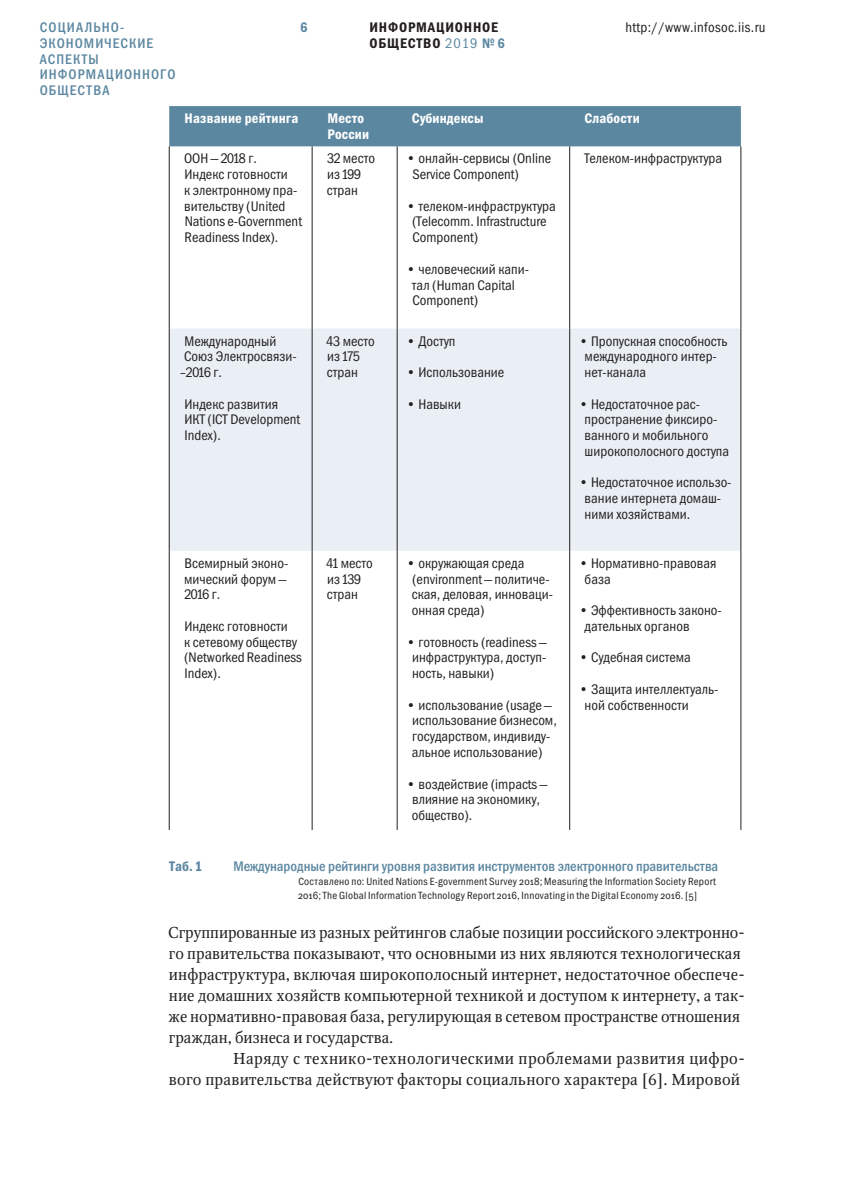
<style>
.page{position:relative;width:844px;height:1191px;background:#fff}
.page>*{position:absolute;margin:0;border:0;box-sizing:border-box;transform-origin:0 0}
.t1{font:15.75px "Octava";letter-spacing:.005em;color:#231f20}
.t2{font:15.75px "Octava";letter-spacing:.025em;color:#231f20}
.t3{font:14px/15.8px "Franklin Gothic Book Cond ITC";color:#231f20}
.t4{font:14px "Franklin Gothic Medi Cond ITC";color:#5c87a1}
.t5{font:14px/15.8px "Franklin Gothic Medi Cond ITC";letter-spacing:.07em;color:#5c87a1}
.t6{font:14px/15.8px "Franklin Gothic Demi Cond ITC";letter-spacing:.01em;color:#fff}
.t7{font:14px/15.8px "Franklin Gothic Demi Cond ITC";letter-spacing:.06em;color:#231f20}
.t8{font:14px "Franklin Gothic Book Cond ITC";letter-spacing:.025em;color:#231f20}
.t9{font:14px "Franklin Gothic Demi Cond ITC";color:#5c87a1}
.t10{font:10.5px/14px "Franklin Gothic Book Cond ITC";letter-spacing:.025em;color:#231f20}
.s1{font-family:"Franklin Gothic Book Cond ITC";color:#5c87a1}
.s2{color:#5c87a1}
</style>
<div class="page">
<div style="left:169px;top:106px;width:571px;height:40px;background:#5c87a1"></div>
<div style="left:170px;top:328px;width:570px;height:223px;background:#e9eff4"></div>
<hr style="left:312px;top:146px;width:1px;height:182px;background:#231f20">
<hr style="left:397px;top:146px;width:1px;height:182px;background:#231f20">
<hr style="left:569px;top:146px;width:1px;height:182px;background:#231f20">
<hr style="left:312px;top:328px;width:1px;height:223px;background:#231f20">
<hr style="left:397px;top:328px;width:1px;height:223px;background:#231f20">
<hr style="left:569px;top:328px;width:1px;height:223px;background:#231f20">
<hr style="left:312px;top:551px;width:1px;height:279px;background:#231f20">
<hr style="left:397px;top:551px;width:1px;height:279px;background:#231f20">
<hr style="left:569px;top:551px;width:1px;height:279px;background:#231f20">
<hr style="left:169px;top:146px;width:1px;height:182px;background:#231f20">
<hr style="left:740px;top:146px;width:1px;height:182px;background:#231f20">
<hr style="left:169px;top:328px;width:1px;height:223px;background:#231f20">
<hr style="left:740px;top:328px;width:1px;height:223px;background:#231f20">
<hr style="left:169px;top:551px;width:1px;height:279px;background:#231f20">
<hr style="left:740px;top:551px;width:1px;height:279px;background:#231f20">
<p class="t9" style="left:300px;top:19px;width:9px">6</p>
<p class="t8" style="left:625px;top:19px;width:141px">http://www.infosoc.iis.ru</p>
<p class="t5" style="left:40px;top:19px;width:137px">СОЦИАЛЬНО-<br>ЭКОНОМИЧЕСКИЕ<br>АСПЕКТЫ<br>ИНФОРМАЦИОННОГО<br>ОБЩЕСТВА</p>
<p class="t7" style="left:369px;top:19px;width:137px">ИНФОРМАЦИОННОЕ<br>ОБЩЕСТВО <span class="s1">2019</span> <span class="s2">№ 6</span></p>
<p class="t6" style="left:184px;top:111px;width:115px">Название рейтинга</p>
<p class="t6" style="left:327px;top:111px;width:43px">Место<br>России</p>
<p class="t6" style="left:412px;top:111px;width:73px">Субиндексы</p>
<p class="t6" style="left:584px;top:111px;width:57px">Слабости</p>
<p class="t3" style="left:184px;top:151px;width:119px">ООН— 2018 г.<br>Индекс готовности<br>к электронному пра&shy;вительству (United<br>Nations e-Government<br>Readiness Index).</p>
<p class="t3" style="left:326px;top:151px;width:50px">32 место из 199 стран</p>
<p class="t3" style="left:412px;top:151px;width:140px;text-indent:-6px">• онлайн-сервисы (Online<br>Service Component)</p>
<p class="t3" style="left:584px;top:151px;width:139px">Телеком-инфраструктура</p>
<p class="t3" style="left:412px;top:198px;width:145px;text-indent:-6px">• телеком-инфраструктура (Telecomm. Infrastructure<br>Component)</p>
<p class="t3" style="left:412px;top:261px;width:118px;text-indent:-6px">• человеческий капи&shy;тал (Human Capital<br>Component)</p>
<p class="t3" style="left:180px;top:333px;width:118px;text-indent:4px">Международный<br>Союз Электросвязи-–2016 г.</p>
<p class="t3" style="left:184px;top:396px;width:117px">Индекс развития<br>ИКТ (ICT Development<br>Index).</p>
<p class="t3" style="left:326px;top:333px;width:50px">43 место из 175 стран</p>
<p class="t3" style="left:406px;top:333px;width:51px">• Доступ</p>
<p class="t3" style="left:406px;top:364px;width:100px">• Использование</p>
<p class="t3" style="left:406px;top:396px;width:56px">• Навыки</p>
<p class="t3" style="left:184px;top:555px;width:105px;text-align:justify">Всемирный эконо&shy;мический форум— 2016 г.</p>
<p class="t3" style="left:184px;top:618px;width:119px">Индекс готовности<br>к сетевому обществу (Networked Readiness<br>Index).</p>
<p class="t3" style="left:326px;top:555px;width:48px">41 место из 139 стран</p>
<p class="t3" style="left:411px;top:555px;width:143px;text-indent:-6px">• окружающая среда (environment— политиче&shy;ская, деловая, инноваци&shy;онная среда)</p>
<p class="t3" style="left:412px;top:634px;width:137px;text-align:justify;text-indent:-6px">• готовность (readiness— инфраструктура, доступ&shy;ность, навыки)</p>
<p class="t3" style="left:411px;top:697px;width:146px;text-indent:-6px">• использование (usage— использование бизнесом, государством, индивиду&shy;альное использование)</p>
<p class="t3" style="left:411px;top:776px;width:138px;text-indent:-6px">• воздействие (impacts— влияние на экономику, общество).</p>
<p class="t3" style="left:584px;top:333px;width:144px;text-indent:-6px">• Пропускная способность международного интер&shy;нет-канала</p>
<p class="t3" style="left:584px;top:396px;width:146px;text-indent:-6px">• Недостаточное рас&shy;пространение фиксиро&shy;ванного и мобильного широкополосного доступа</p>
<p class="t3" style="left:584px;top:475px;width:148px;text-indent:-6px">• Недостаточное использо&shy;вание интернета домаш&shy;ними хозяйствами.</p>
<p class="t3" style="left:584px;top:555px;width:133px;text-indent:-6px">• Нормативно-правовая база</p>
<p class="t3" style="left:584px;top:602px;width:139px;text-indent:-6px">• Эффективность законо&shy;дательных органов</p>
<p class="t3" style="left:578px;top:650px;width:114px">• Судебная система</p>
<p class="t3" style="left:584px;top:681px;width:135px;text-indent:-6px">• Защита интеллектуаль&shy;ной собственности</p>
<p class="t9" style="left:169px;top:857px;width:34px">Таб. 1</p>
<p class="t4" style="left:233px;top:857px;width:486px">Международные рейтинги уровня развития инструментов электронного правительства</p>
<p class="t10" style="left:298px;top:874px;width:419px">Составлено по: United Nations E-government Survey 2018; Measuring the Information Society Report<br>2016; The Global Information Technology Report 2016, Innovating in the Digital Economy 2016. [5]</p>
<p class="t1" style="left:168px;top:922px;width:578px">Сгруппированные из разных рейтингов слабые позиции российского электронно-</p>
<p class="t1" style="left:169px;top:943px;width:573px">го правительства показывают, что основными из них являются технологическая</p>
<p class="t1" style="left:169px;top:964px;width:577px">инфраструктура, включая широкополосный интернет, недостаточное обеспече-</p>
<p class="t1" style="left:169px;top:985px;width:577px">ние домашних хозяйств компьютерной техникой и доступом к интернету, а так-</p>
<p class="t1" style="left:168px;top:1006px;width:573px">же нормативно-правовая база, регулирующая в сетевом пространстве отношения</p>
<p class="t1" style="left:169px;top:1027px;width:226px">граждан, бизнеса и государства.</p>
<p class="t2" style="left:233px;top:1048px;width:513px">Наряду с технико-технологическими проблемами развития цифро-</p>
<p class="t1" style="left:169px;top:1069px;width:572px">вого правительства действуют факторы социального характера [6]. Мировой</p>
</div>
